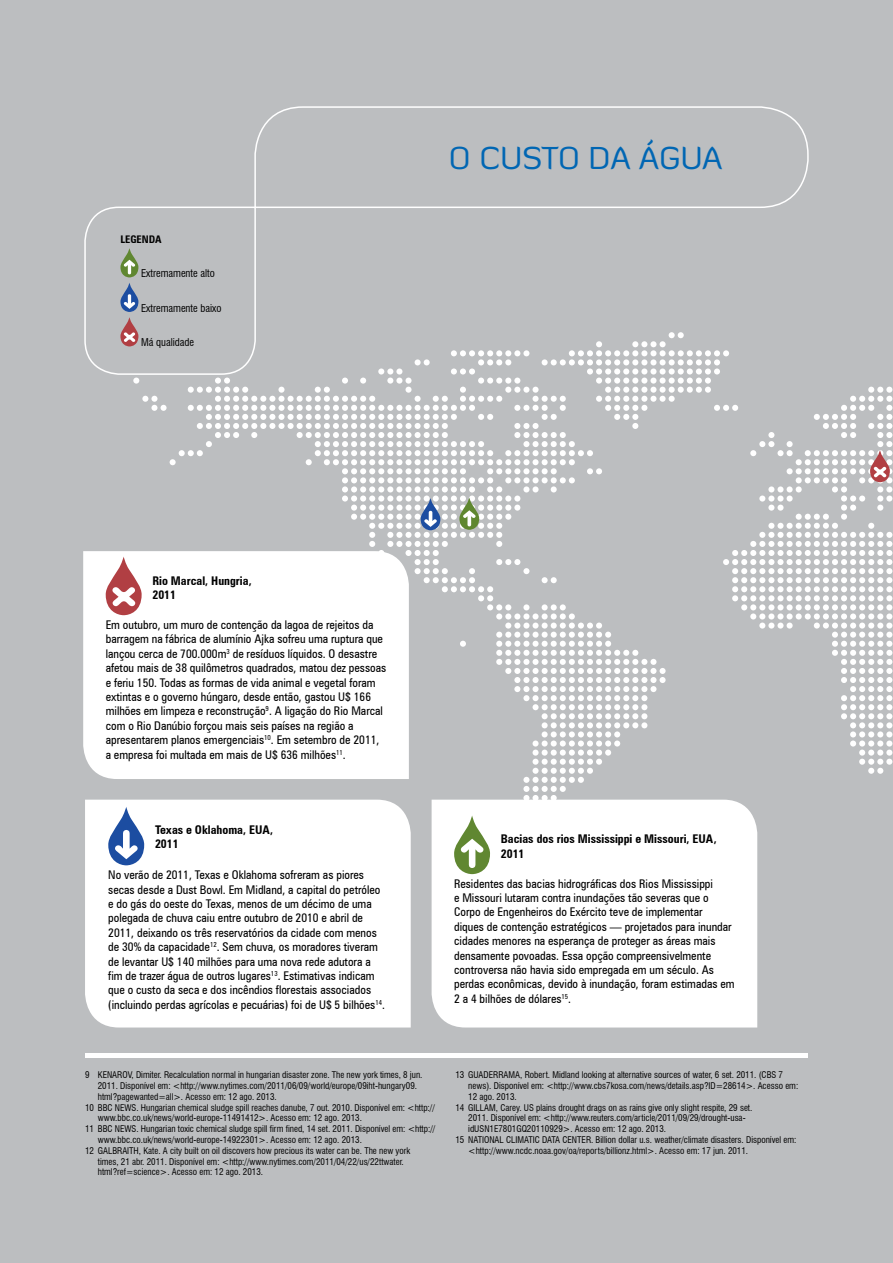
<style>
.page{position:relative;width:893px;height:1263px;background:#bcbec0}
.page>*{position:absolute;margin:0;border:0;box-sizing:border-box;transform-origin:0 0}
.t1{font:31.5px "Diavlo";color:#0066b3}
.t2{font:condensed 12px/14.4px "Zurich BT";color:#000}
.t3{font:700 condensed 12px/14.4px "Zurich BT";color:#000}
.t4{font:condensed 10.5px "Swiss 721 BT";color:#000}
.t5{font:700 condensed 10.5px "Zurich BT";color:#000}
.t6{font:condensed 9px "Swiss 721 BT";color:#000}
</style>
<div class="page">
<svg style="left:133px;top:332px;width:760px;height:523px"></svg>
<svg style="left:421px;top:498px;width:19px;height:32px"></svg>
<svg style="left:459px;top:497px;width:20px;height:33px"></svg>
<svg style="left:870px;top:450px;width:20px;height:32px"></svg>
<div style="left:83px;top:551px;width:326px;height:228px;background:#fff"></div>
<svg style="left:106px;top:556px;width:36px;height:59px"></svg>
<div style="left:85px;top:800px;width:326px;height:227px;background:#fff"></div>
<svg style="left:108px;top:807px;width:36px;height:58px"></svg>
<div style="left:432px;top:800px;width:325px;height:227px;background:#fff"></div>
<svg style="left:454px;top:815px;width:36px;height:59px"></svg>
<hr style="left:85px;top:1053px;width:723px;height:4px;background:#fff">
<svg style="left:254px;top:106px;width:555px;height:102px"></svg>
<svg style="left:84px;top:206px;width:173px;height:170px"></svg>
<p class="t5" style="left:120px;top:233px;width:24px">LEGENDA</p>
<p class="t4" style="left:141px;top:267px;width:75px">Extremamente alto</p>
<p class="t4" style="left:141px;top:302px;width:82px">Extremamente baixo</p>
<p class="t4" style="left:141px;top:336px;width:55px">Má qualidade</p>
<h1 class="t1" style="left:449px;top:139px;width:275px">O CUSTO DA ÁGUA</h1>
<p class="t3" style="left:152px;top:573px;width:101px">Rio Marcal, Hungria,<br>2011</p>
<p class="t2" style="left:106px;top:617px;width:282px">Em outubro, um muro de contenção da lagoa de rejeitos da barragem na fábrica de alumínio Ajka sofreu uma ruptura que lançou cerca de 700.000m<sup>3</sup> de resíduos líquidos. O desastre afetou mais de 38 quilômetros quadrados, matou dez pessoas e feriu 150. Todas as formas de vida animal e vegetal foram extintas e o governo húngaro, desde então, gastou U$ 166 milhões em limpeza e reconstrução<sup>9</sup>. A ligação do Rio Marcal com o Rio Danúbio forçou mais seis países na região a apresentarem planos emergenciais<sup>10</sup>. Em setembro de 2011, a empresa foi multada em mais de U$ 636 milhões<sup>11</sup>.</p>
<p class="t3" style="left:155px;top:822px;width:120px">Texas e Oklahoma, EUA,<br>2011</p>
<p class="t2" style="left:108px;top:868px;width:278px">No verão de 2011, Texas e Oklahoma sofreram as piores secas desde a Dust Bowl. Em Midland, a capital do petróleo e do gás do oeste do Texas, menos de um décimo de uma polegada de chuva caiu entre outubro de 2010 e abril de 2011, deixando os três reservatórios da cidade com menos de 30% da capacidade<sup>12</sup>. Sem chuva, os moradores tiveram de levantar U$ 140 milhões para uma nova rede adutora a fim de trazer água de outros lugares<sup>13</sup>. Estimativas indicam que o custo da seca e dos incêndios florestais associados (incluindo perdas agrícolas e pecuárias) foi de U$ 5 bilhões<sup>14</sup>.</p>
<p class="t3" style="left:501px;top:832px;width:217px">Bacias dos rios Mississippi e Missouri, EUA,<br>2011</p>
<p class="t2" style="left:454px;top:876px;width:282px">Residentes das bacias hidrográficas dos Rios Mississippi<br>e Missouri lutaram contra inundações tão severas que o Corpo de Engenheiros do Exército teve de implementar diques de contenção estratégicos — projetados para inundar cidades menores na esperança de proteger as áreas mais densamente povoadas. Essa opção compreensivelmente controversa não havia sido empregada em um século. As perdas econômicas, devido à inundação, foram estimadas em 2 a 4 bilhões de dólares<sup>15</sup>.</p>
<p class="t6" style="left:85px;top:1069px;width:339px">9 KENAROV, Dimiter. Recalculation normal in hungarian disaster zone. The new york times, 8 jun.</p>
<p class="t6" style="left:98px;top:1080px;width:321px">2011. Disponível em: &lt;http://www.nytimes.com/2011/06/09/world/europe/09iht-hungary09.</p>
<p class="t6" style="left:98px;top:1091px;width:180px">html?pagewanted=all&gt;. Acesso em: 12 ago. 2013.</p>
<p class="t6" style="left:85px;top:1102px;width:351px">10 BBC NEWS. Hungarian chemical sludge spill reaches danube, 7 out. 2010. Disponível em: &lt;http://</p>
<p class="t6" style="left:98px;top:1113px;width:266px">www.bbc.co.uk/news/world-europe-11491412&gt;. Acesso em: 12 ago. 2013.</p>
<p class="t6" style="left:85px;top:1123px;width:352px">11 BBC NEWS. Hungarian toxic chemical sludge spill firm fined, 14 set. 2011. Disponível em: &lt;http://</p>
<p class="t6" style="left:98px;top:1134px;width:266px">www.bbc.co.uk/news/world-europe-14922301&gt;. Acesso em: 12 ago. 2013.</p>
<p class="t6" style="left:85px;top:1145px;width:327px">12 GALBRAITH, Kate. A city built on oil discovers how precious its water can be. The new york</p>
<p class="t6" style="left:98px;top:1156px;width:307px">times, 21 abr. 2011. Disponível em: &lt;http://www.nytimes.com/2011/04/22/us/22ttwater.</p>
<p class="t6" style="left:98px;top:1167px;width:167px">html?ref=science&gt;. Acesso em: 12 ago. 2013.</p>
<p class="t6" style="left:455px;top:1069px;width:329px">13 GUADERRAMA, Robert. Midland looking at alternative sources of water, 6 set. 2011. (CBS 7</p>
<p class="t6" style="left:468px;top:1080px;width:331px">news). Disponível em: &lt;http://www.cbs7kosa.com/news/details.asp?ID=28614&gt;. Acesso em:</p>
<p class="t6" style="left:468px;top:1091px;width:50px">12 ago. 2013.</p>
<p class="t6" style="left:455px;top:1102px;width:298px">14 GILLAM, Carey. US plains drought drags on as rains give only slight respite, 29 set.</p>
<p class="t6" style="left:468px;top:1113px;width:279px">2011. Disponível em: &lt;http://www.reuters.com/article/2011/09/29/drought-usa-</p>
<p class="t6" style="left:468px;top:1123px;width:199px">idUSN1E7801GQ20110929&gt;. Acesso em: 12 ago. 2013.</p>
<p class="t6" style="left:455px;top:1134px;width:342px">15 NATIONAL CLIMATIC DATA CENTER. Billion dollar u.s. weather/climate disasters. Disponível em:</p>
<p class="t6" style="left:468px;top:1145px;width:281px">&lt;http://www.ncdc.noaa.gov/oa/reports/billionz.html&gt;. Acesso em: 17 jun. 2011.</p>
</div>
